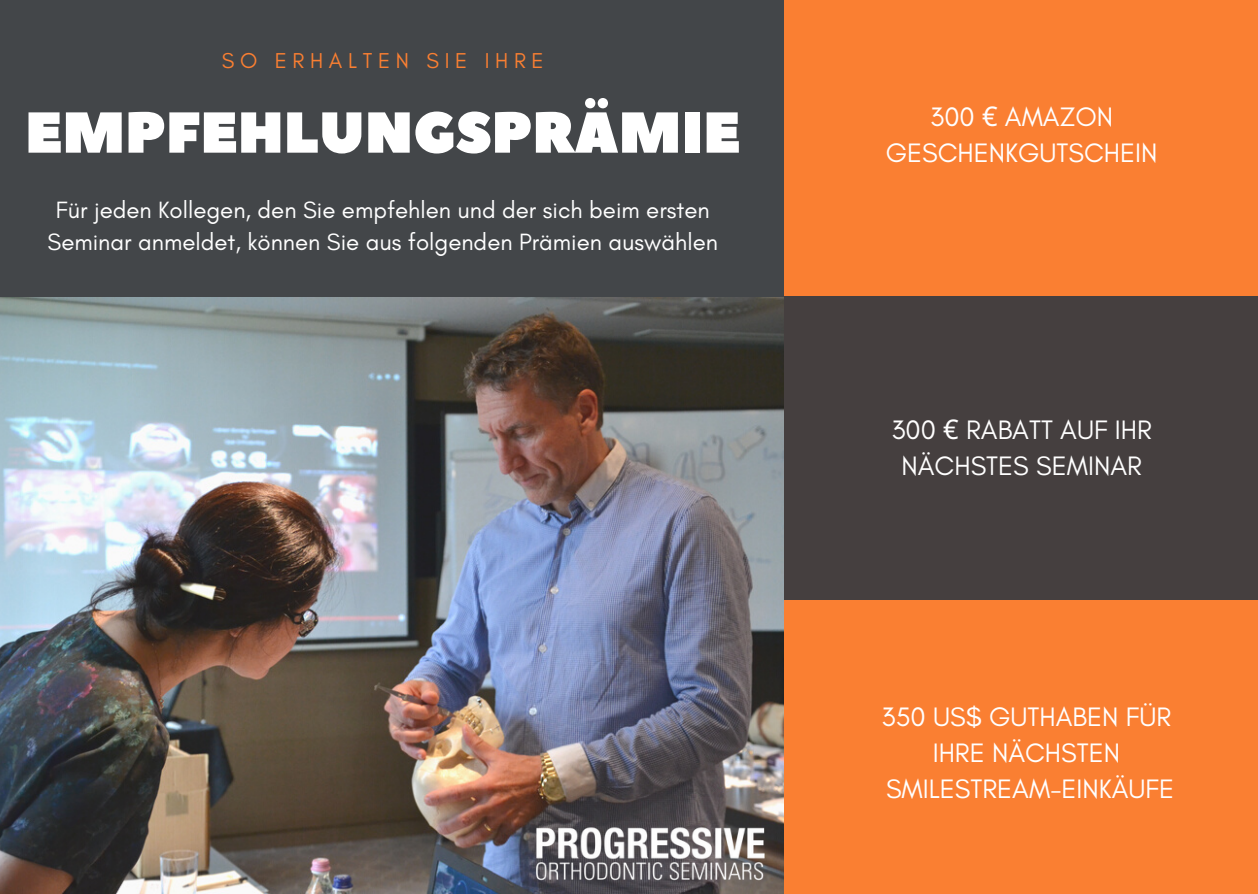
<style>
.page{position:relative;width:1258px;height:894px;background:#fff}
.page>*{position:absolute;margin:0;border:0;box-sizing:border-box;transform-origin:0 0}
.t1{font:57.6px "Peace Sans";color:#fff}
.t2{font:27.3px/36px "Glacial Indifference";color:#fff;text-align:center}
.t3{font:24px/32.1px "Glacial Indifference";color:#fff;text-align:center}
.t4{font:21.9px "Glacial Indifference";letter-spacing:.26em;color:#fa7f32}
.s1{font-family:"Noto Sans"}
</style>
<div class="page">
<div style="left:0;top:0;width:1258px;height:893px;background:#434649"></div>
<img style="left:0;top:297px;width:784px;height:596px">
<div style="left:784px;top:0;width:474px;height:296px;background:#fa7f32"></div>
<div style="left:784px;top:296px;width:474px;height:304px;background:#453f3f"></div>
<div style="left:784px;top:600px;width:474px;height:293px;background:#fa7f32"></div>
<img style="left:517px;top:813px;width:267px;height:80px">
<p class="t4" style="left:222px;top:48px;width:323px">SO ERHALTEN SIE IHRE</p>
<h1 class="t1" style="left:25px;top:94px;width:717px">EMPFEHLUNGSPRÄMIE</h1>
<p class="t3" style="left:48px;top:193px;width:672px">Für jeden Kollegen, den Sie empfehlen und der sich beim ersten<br>Seminar anmeldet, können Sie aus folgenden Prämien auswählen</p>
<p class="t2" style="left:886px;top:99px;width:273px">300 <span class="s1">€</span> AMAZON<br>GESCHENKGUTSCHEIN</p>
<p class="t2" style="left:891px;top:411px;width:262px">300 <span class="s1">€</span> RABATT AUF IHR<br>NÄCHSTES SEMINAR</p>
<p class="t2" style="left:881px;top:698px;width:294px">350 US$ GUTHABEN FÜR<br>IHRE NÄCHSTEN<br>SMILESTREAM-EINKÄUFE</p>
</div>
